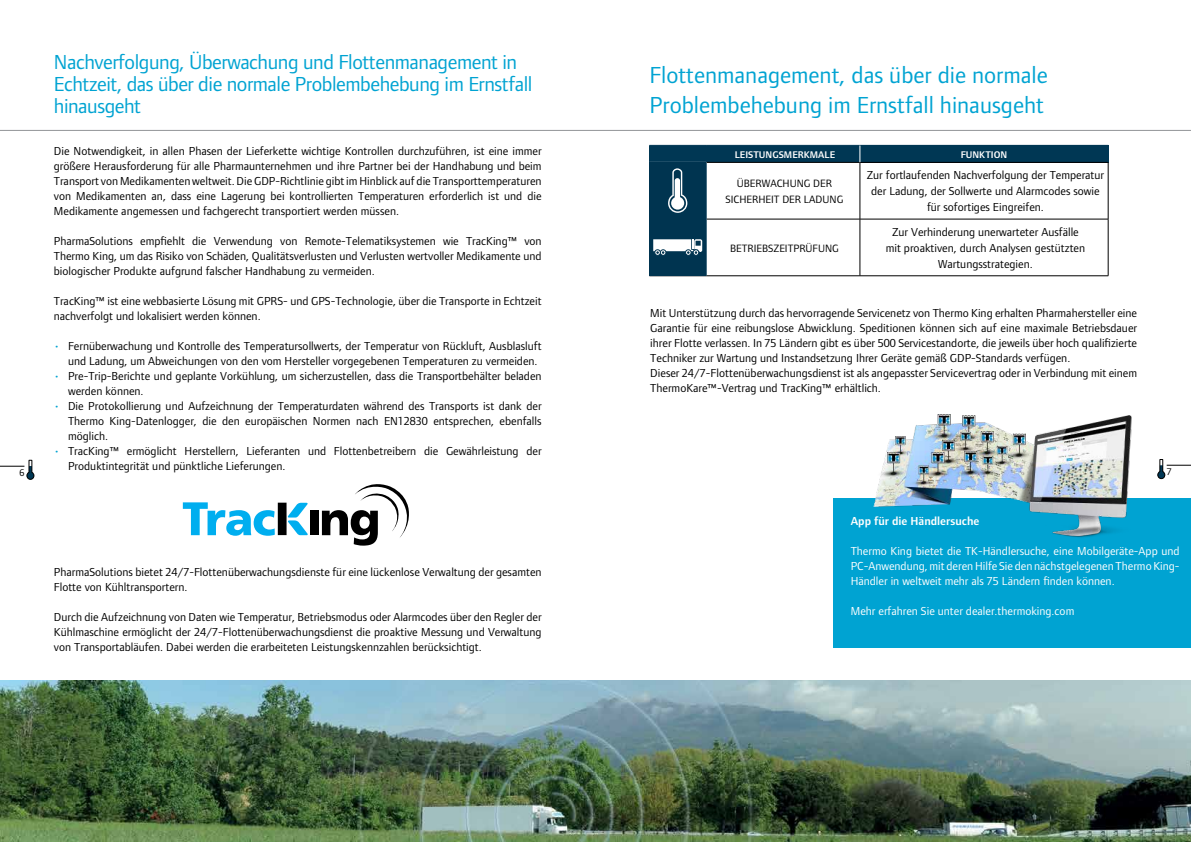
<style>
.page{position:relative;width:1191px;height:842px;background:#fff}
.page>*{position:absolute;margin:0;border:0;box-sizing:border-box;transform-origin:0 0}
.t1{font:24px/30px "Foundry Form Sans Blonde";color:#00a3d2}
.t2{font:21px/22px "Foundry Form Sans Blonde";letter-spacing:-.02em;color:#00a3d2}
.t3{font:12px/15px "Foundry Form Sans Blonde";color:#000}
.t4{font:12px/15px "Foundry Form Sans Blonde";color:#fff;text-align:justify}
.t5{font:600 12px "Foundry Form Sans Blonde";color:#fff}
.t6{font:11px/16px "Foundry Form Sans Blonde";color:#000;text-align:center}
.t7{font:600 10px "Foundry Form Sans Blonde";color:#fff}
.t8{font:10px "Foundry Form Sans Blonde";color:#000}
.s1{color:#00a3d2}
</style>
<div class="page">
<hr style="left:0;top:130px;width:1191px;height:1px;background:#939598">
<img style="left:0;top:681px;width:1191px;height:161px">
<svg style="left:0;top:460px;width:34px;height:20px"></svg>
<svg style="left:183px;top:502px;width:92px;height:34px"></svg>
<div style="left:310px;top:511px;width:8px;height:24px;background:#000"></div>
<svg style="left:287px;top:503px;width:21px;height:32px"></svg>
<div style="left:278px;top:503px;width:8px;height:32px;background:#000"></div>
<svg style="left:322px;top:484px;width:87px;height:62px"></svg>
<svg style="left:1157px;top:459px;width:34px;height:20px"></svg>
<div style="left:860px;top:145px;width:248px;height:17px;background:#003754"></div>
<hr style="left:706px;top:162px;width:154px;height:1px;background:#000">
<hr style="left:859px;top:163px;width:1px;height:56px;background:#000">
<hr style="left:860px;top:162px;width:248px;height:1px;background:#000">
<hr style="left:1108px;top:163px;width:1px;height:56px;background:#000">
<hr style="left:649px;top:276px;width:57px;height:1px;background:#000">
<hr style="left:706px;top:219px;width:154px;height:1px;background:#000">
<hr style="left:706px;top:276px;width:154px;height:1px;background:#000">
<hr style="left:859px;top:219px;width:1px;height:57px;background:#000">
<hr style="left:860px;top:219px;width:248px;height:1px;background:#000">
<hr style="left:1108px;top:219px;width:1px;height:57px;background:#000">
<hr style="left:860px;top:276px;width:248px;height:1px;background:#000">
<svg style="left:1108px;top:146px;width:1px;height:16px"></svg>
<hr style="left:706px;top:163px;width:1px;height:56px;background:#003754">
<hr style="left:706px;top:219px;width:1px;height:57px;background:#003754">
<svg style="left:649px;top:145px;width:211px;height:17px;background:#013854"></svg>
<div style="left:649px;top:162px;width:57px;height:57px;background:#003450"></div>
<svg style="left:668px;top:168px;width:19px;height:45px"></svg>
<div style="left:649px;top:219px;width:57px;height:57px;background:#003450"></div>
<svg style="left:653px;top:239px;width:49px;height:17px"></svg>
<div style="left:833px;top:498px;width:358px;height:150px;background:#00a3d2"></div>
<img style="left:873px;top:414px;width:259px;height:124px">
<h2 class="t2" style="left:54px;top:51px;width:480px">Nachverfolgung, Überwachung und Flottenmanagement in<br>Echtzeit, das über die normale Problembehebung im Ernstfall hinausgeht</h2>
<h1 class="t1" style="left:649px;top:60px;width:400px">Flottenmanagement, das über die normale<br>Problembehebung im Ernstfall hinausgeht</h1>
<p class="t3" style="left:54px;top:143px;width:489px;text-align:justify">Die Notwendigkeit, in allen Phasen der Lieferkette wichtige Kontrollen durchzuführen, ist eine immer größere Herausforderung für alle Pharmaunternehmen und ihre Partner bei der Handhabung und beim Transport von Medikamenten weltweit. Die GDP-Richtlinie gibt im Hinblick auf die Transporttemperaturen von Medikamenten an, dass eine Lagerung bei kontrollierten Temperaturen erforderlich ist und die Medikamente angemessen und fachgerecht transportiert werden müssen.</p>
<p class="t3" style="left:54px;top:233px;width:489px;text-align:justify">PharmaSolutions empfiehlt die Verwendung von Remote-Telematiksystemen wie TracKing™ von Thermo King, um das Risiko von Schäden, Qualitätsverlusten und Verlusten wertvoller Medikamente und biologischer Produkte aufgrund falscher Handhabung zu vermeiden.</p>
<p class="t3" style="left:54px;top:293px;width:489px">TracKing™ ist eine webbasierte Lösung mit GPRS- und GPS-Technologie, über die Transporte in Echtzeit nachverfolgt und lokalisiert werden können.</p>
<p class="t3" style="left:68px;top:338px;width:475px;text-indent:-14px"><span class="s1">•</span> Fernüberwachung und Kontrolle des Temperatursollwerts, der Temperatur von Rückluft, Ausblasluft und Ladung, um Abweichungen von den vom Hersteller vorgegebenen Temperaturen zu vermeiden.</p>
<p class="t3" style="left:68px;top:368px;width:475px;text-indent:-14px"><span class="s1">•</span> Pre-Trip-Berichte und geplante Vorkühlung, um sicherzustellen, dass die Transportbehälter beladen werden können.</p>
<p class="t3" style="left:68px;top:398px;width:475px;text-align:justify;text-indent:-14px"><span class="s1">•</span> Die Protokollierung und Aufzeichnung der Temperaturdaten während des Transports ist dank der Thermo King-Datenlogger, die den europäischen Normen nach EN12830 entsprechen, ebenfalls möglich.</p>
<p class="t3" style="left:68px;top:443px;width:475px;text-indent:-14px"><span class="s1">•</span> TracKing™ ermöglicht Herstellern, Lieferanten und Flottenbetreibern die Gewährleistung der<br>Produktintegrität und pünktliche Lieferungen.</p>
<p class="t7" style="left:735px;top:149px;width:102px">LEISTUNGSMERKMALE</p>
<p class="t7" style="left:960px;top:149px;width:48px">FUNKTION</p>
<p class="t6" style="left:725px;top:175px;width:119px">ÜBERWACHUNG DER<br>SICHERHEIT DER LADUNG</p>
<p class="t3" style="left:866px;top:167px;width:239px;line-height:16px;text-align:center">Zur fortlaufenden Nachverfolgung der Temperatur der Ladung, der Sollwerte und Alarmcodes sowie für sofortiges Eingreifen.</p>
<p class="t6" style="left:730px;top:240px;width:110px">BETRIEBSZEITPRÜFUNG</p>
<p class="t3" style="left:885px;top:224px;width:201px;line-height:16px;text-align:center">Zur Verhinderung unerwarteter Ausfälle mit proaktiven, durch Analysen gestützten<br>Wartungsstrategien.</p>
<p class="t3" style="left:650px;top:305px;width:488px">Mit Unterstützung durch das hervorragende Servicenetz von Thermo King erhalten Pharmahersteller eine Garantie für eine reibungslose Abwicklung. Speditionen können sich auf eine maximale Betriebsdauer ihrer Flotte verlassen. In 75 Ländern gibt es über 500 Servicestandorte, die jeweils über hoch qualifizierte Techniker zur Wartung und Instandsetzung Ihrer Geräte gemäß GDP-Standards verfügen.<br>Dieser 24/7-Flottenüberwachungsdienst ist als angepasster Servicevertrag oder in Verbindung mit einem ThermoKare™-Vertrag und TracKing™ erhältlich.</p>
<p class="t8" style="left:19px;top:467px;width:6px">6</p>
<p class="t8" style="left:1166px;top:466px;width:6px">7</p>
<p class="t3" style="left:54px;top:564px;width:489px">PharmaSolutions bietet 24/7-Flottenüberwachungsdienste für eine lückenlose Verwaltung der gesamten<br>Flotte von Kühltransportern.</p>
<p class="t3" style="left:54px;top:609px;width:489px;text-align:justify">Durch die Aufzeichnung von Daten wie Temperatur, Betriebsmodus oder Alarmcodes über den Regler der Kühlmaschine ermöglicht der 24/7-Flottenüberwachungsdienst die proaktive Messung und Verwaltung von Transportabläufen. Dabei werden die erarbeiteten Leistungskennzahlen berücksichtigt.</p>
<p class="t5" style="left:850px;top:514px;width:130px">App für die Händlersuche</p>
<p class="t4" style="left:850px;top:543px;width:330px">Thermo King bietet die TK-Händlersuche, eine Mobilgeräte-App und PC-Anwendung, mit deren Hilfe Sie den nächstgelegenen Thermo King-Händler in weltweit mehr als 75 Ländern finden können.</p>
<p class="t4" style="left:850px;top:603px;width:225px">Mehr erfahren Sie unter dealer.thermoking.com</p>
</div>
